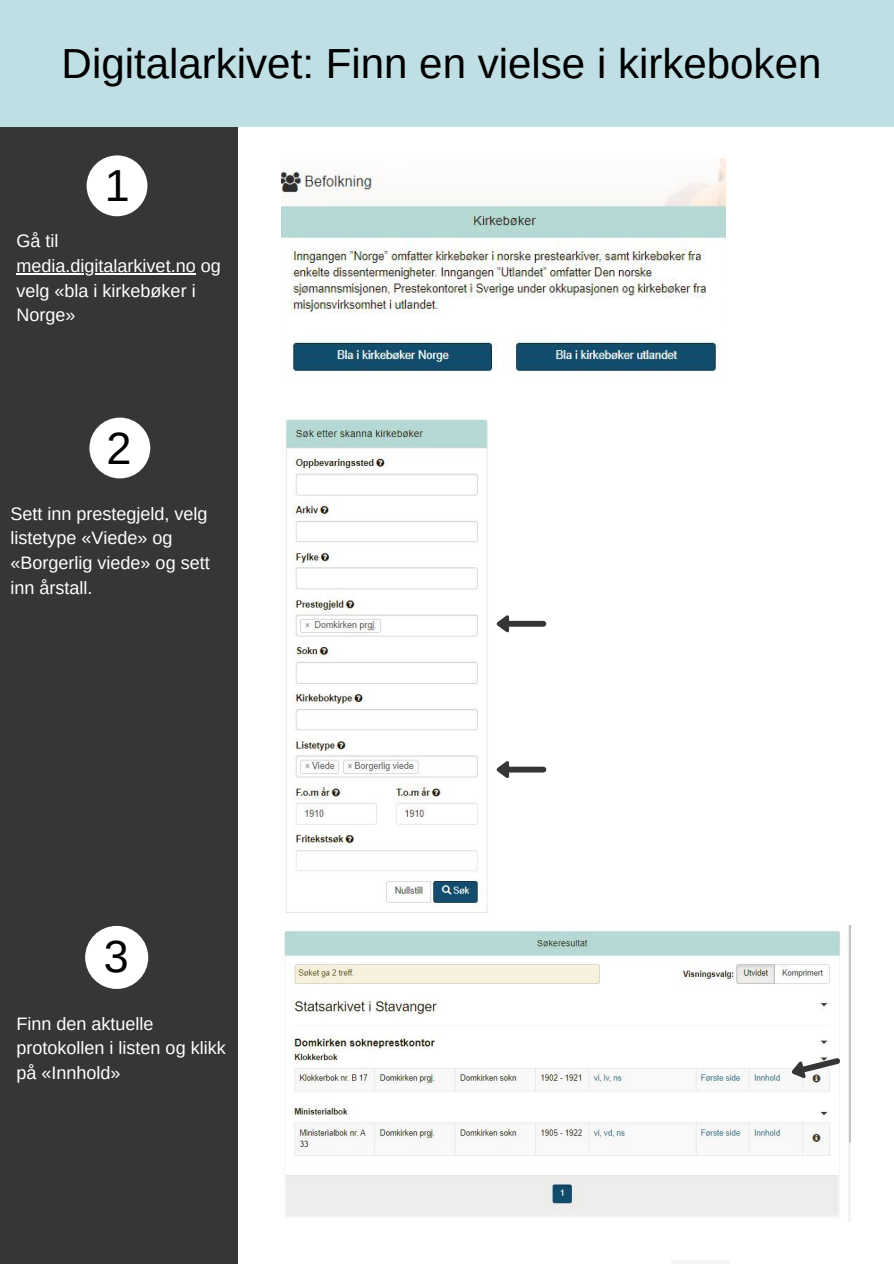
<style>
.page{position:relative;width:894px;height:1264px;background:#fff}
.page>*{position:absolute;margin:0;border:0;box-sizing:border-box;transform-origin:0 0}
.t1{font:45px "Arimo";color:#000}
.t2{font:44.85px "Arimo";color:#000}
.t3{font:42px "Arimo";color:#000}
.t4{font:18px/24.8px "Arimo";color:#fff}
</style>
<div class="page">
<div style="left:0;top:0;width:237px;height:1263px;background:#373535"></div>
<div style="left:0;top:0;width:893px;height:126px;background:#c0dfe4"></div>
<div style="left:89px;top:417px;width:61px;height:61px;background:#fff;border-radius:50%"></div>
<div style="left:85px;top:925px;width:63px;height:63px;background:#fff;border-radius:50%"></div>
<hr style="left:671px;top:1260px;width:58px;height:3px;background:#f5f7f6">
<div style="left:87px;top:155px;width:60px;height:61px;background:#fff;border-radius:50%"></div>
<svg style="left:496px;top:615px;width:50px;height:17px"></svg>
<img style="left:282px;top:159px;width:443px;height:212px">
<img style="left:285px;top:419px;width:203px;height:493px">
<img style="left:284px;top:925px;width:566px;height:295px">
<hr style="left:16px;top:273px;width:180px;height:1px;background:#fff">
<svg style="left:496px;top:761px;width:50px;height:17px"></svg>
<svg style="left:789px;top:1052px;width:52px;height:28px"></svg>
<p class="t3" style="left:62px;top:40px;width:761px">Digitalarkivet: Finn en vielse i kirkeboken</p>
<p class="t2" style="left:105px;top:160px;width:26px">1</p>
<p class="t4" style="left:16px;top:228px;width:206px">Gå til media.digitalarkivet.no og velg «bla i kirkebøker i<br>Norge»</p>
<p class="t1" style="left:106px;top:423px;width:27px">2</p>
<p class="t4" style="left:10px;top:501px;width:201px">Sett inn prestegjeld, velg listetype «Viede» og «Borgerlig viede» og sett inn årstall.</p>
<p class="t2" style="left:104px;top:931px;width:26px">3</p>
<p class="t4" style="left:16px;top:1011px;width:211px">Finn den aktuelle protokollen i listen og klikk på «Innhold»</p>
</div>
